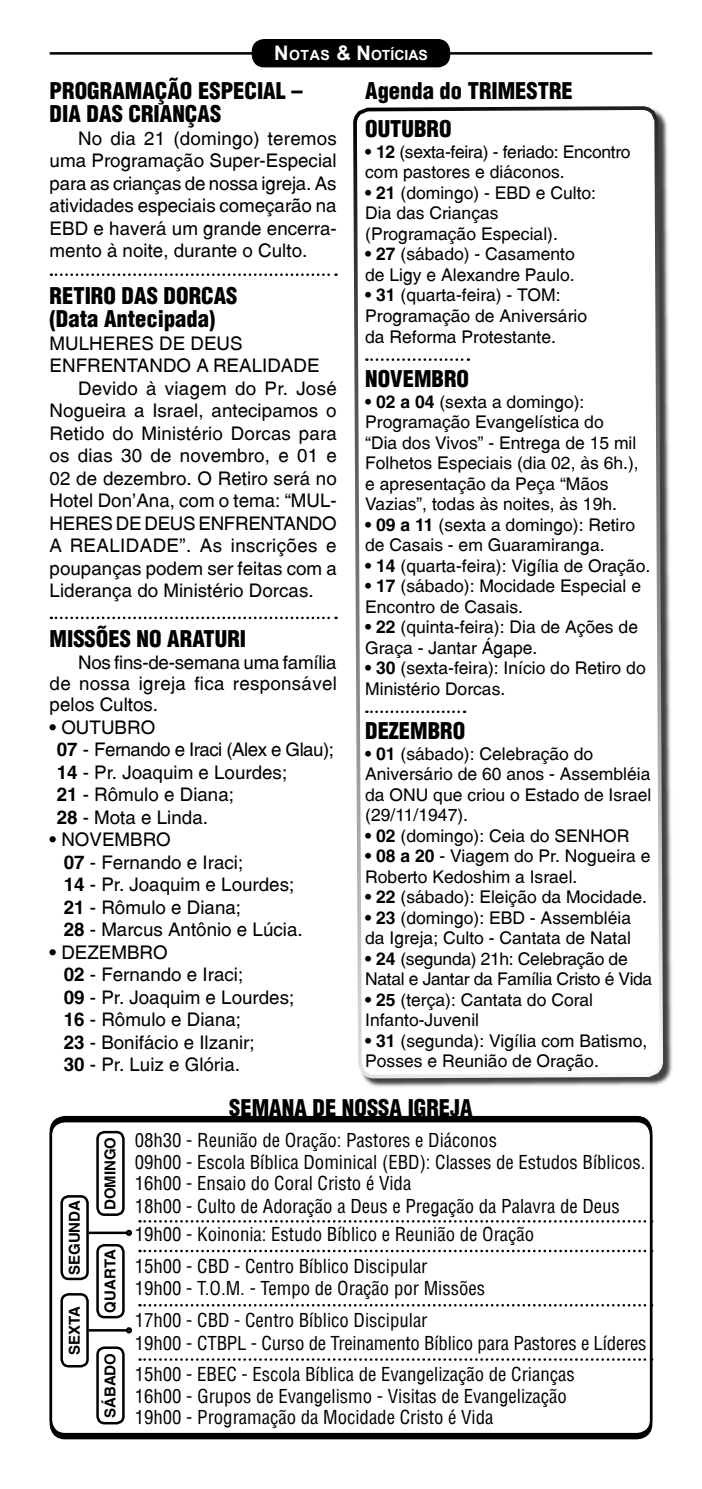
<style>
.page{position:relative;width:702px;height:1489px;background:#fff}
.page>*{position:absolute;margin:0;border:0;box-sizing:border-box;transform-origin:0 0}
.t1{font:22.5px/23px "Switzerland Cond Black Plain";color:#000}
.t2{font:18.75px/22.5px "Switzerland Plain";color:#000}
.t3{font:18.75px/21.8px "Switzerland Condensed";color:#000}
.t4{font:18.75px "Switzerland Plain";letter-spacing:.02em;color:#000}
.t5{font:18.75px "Switzerland Plain";letter-spacing:-.02em;color:#000}
.t6{font:17.5px/20.5px "Switzerland Plain";color:#000}
.t7{font:17.5px/20.5px "Switzerland Plain";letter-spacing:-.02em;color:#000}
.t8{font:700 15px "Switzerland";color:#000}
.t9{font:700 14px "Arial";color:#fff}
.s1{font-size:20px}
.s2{font-family:"Switzerland";font-weight:700}
</style>
<div class="page">
<hr style="left:50px;top:52px;width:602px;height:3px;background:#000">
<div style="left:253px;top:40px;width:196px;height:26px;background:#000;border-radius:11px"></div>
<div style="left:252px;top:39px;width:198px;height:28px;border:2px solid #000;border-radius:11px"></div>
<div style="left:353px;top:107px;width:321px;height:982px;background:#000;opacity:.75"></div>
<svg style="left:353px;top:106px;width:312px;height:972px"></svg>
<div style="left:50px;top:1119px;width:602px;height:316px;border:2px solid #000;border-radius:14px"></div>
<svg style="left:51px;top:273px;width:285px;height:3px"></svg>
<svg style="left:51px;top:616px;width:285px;height:3px"></svg>
<svg style="left:366px;top:358px;width:103px;height:3px"></svg>
<svg style="left:366px;top:710px;width:99px;height:3px"></svg>
<svg style="left:139px;top:1219px;width:513px;height:3px"></svg>
<svg style="left:139px;top:1249px;width:513px;height:3px"></svg>
<svg style="left:139px;top:1303px;width:513px;height:3px"></svg>
<svg style="left:139px;top:1358px;width:513px;height:2px"></svg>
<div style="left:96px;top:1346px;width:29px;height:78px;border:2px solid #000;border-radius:7px"></div>
<div style="left:96px;top:1130px;width:29px;height:85px;border:2px solid #000;border-radius:7px"></div>
<div style="left:96px;top:1243px;width:29px;height:75px;border:2px solid #000;border-radius:7px"></div>
<div style="left:60px;top:1195px;width:29px;height:85px;border:2px solid #000;border-radius:7px"></div>
<div style="left:60px;top:1292px;width:29px;height:75px;border:2px solid #000;border-radius:7px"></div>
<hr style="left:89px;top:1231px;width:38px;height:2px;background:#000">
<svg style="left:126px;top:1229px;width:6px;height:6px"></svg>
<hr style="left:89px;top:1328px;width:38px;height:3px;background:#000">
<svg style="left:126px;top:1327px;width:6px;height:6px"></svg>
<p class="t9" style="left:274px;top:46px;width:155px"><span class="s1">N</span> OTAS <span class="s1">&amp; N</span> OTÍCIAS</p>
<p class="t1" style="left:50px;top:79px;width:254px">PROGRAMAÇÃO ESPECIAL –<br>DIA DAS CRIANÇAS</p>
<p class="t2" style="left:50px;top:127px;width:289px;text-align:justify;text-indent:28px">No dia 21 (domingo) teremos uma Programação Super-Especial para as crianças de nossa igreja. As atividades especiais começarão na EBD e haverá um grande encerra&shy;mento à noite, durante o Culto.</p>
<p class="t1" style="left:50px;top:284px;width:189px">RETIRO DAS DORCAS (Data Antecipada)</p>
<p class="t2" style="left:50px;top:332px;width:194px">MULHERES DE DEUS</p>
<p class="t2" style="left:50px;top:354px;width:271px">ENFRENTANDO A REALIDADE</p>
<p class="t2" style="left:78px;top:377px;width:260px">Devido à viagem do Pr. José</p>
<p class="t2" style="left:50px;top:399px;width:288px">Nogueira a Israel, antecipamos o</p>
<p class="t2" style="left:50px;top:422px;width:289px">Retido do Ministério Dorcas para</p>
<p class="t2" style="left:50px;top:444px;width:289px">os dias 30 de novembro, e 01 e</p>
<p class="t2" style="left:50px;top:467px;width:289px">02 de dezembro. O Retiro será no</p>
<p class="t2" style="left:50px;top:489px;width:288px">Hotel Don’Ana, com o tema: “MUL-</p>
<p class="t5" style="left:50px;top:512px;width:288px">HERES DE DEUS ENFRENTANDO</p>
<p class="t4" style="left:50px;top:534px;width:288px">A REALIDADE”. As inscrições e</p>
<p class="t2" style="left:50px;top:557px;width:289px">poupanças podem ser feitas com a</p>
<p class="t2" style="left:50px;top:579px;width:265px">Liderança do Ministério Dorcas.</p>
<p class="t1" style="left:50px;top:627px;width:198px">MISSÕES NO ARATURI</p>
<p class="t2" style="left:50px;top:651px;width:289px;line-height:21.2px;text-align:justify;text-indent:28px">Nos fins-de-semana uma família de nossa igreja fica responsável pelos Cultos.</p>
<p class="t2" style="left:57px;top:715px;width:279px;text-indent:-7px"><span class="s2">•</span> OUTUBRO<br><span class="s2">07</span> - Fernando e Iraci (Alex e Glau);<br><span class="s2">14</span> - Pr. Joaquim e Lourdes;<br><span class="s2">21</span> - Rômulo e Diana;<br><span class="s2">28</span> - Mota e Linda.</p>
<p class="t2" style="left:64px;top:828px;width:240px;text-indent:-14px"><span class="s2">•</span> NOVEMBRO<br><span class="s2">07</span> - Fernando e Iraci;<br><span class="s2">14</span> - Pr. Joaquim e Lourdes;<br><span class="s2">21</span> - Rômulo e Diana;<br><span class="s2">28</span> - Marcus Antônio e Lúcia.</p>
<p class="t2" style="left:64px;top:940px;width:232px;text-indent:-14px"><span class="s2">•</span> DEZEMBRO<br><span class="s2">02</span> - Fernando e Iraci;<br><span class="s2">09</span> - Pr. Joaquim e Lourdes;<br><span class="s2">16</span> - Rômulo e Diana;<br><span class="s2">23</span> - Bonifácio e Ilzanir;<br><span class="s2">30</span> - Pr. Luiz e Glória.</p>
<p class="t1" style="left:365px;top:72px;width:209px;line-height:38px">Agenda do TRIMESTRE<br>OUTUBRO</p>
<p class="t7" style="left:365px;top:141px;width:267px"><span class="s2">• 12</span> (sexta-feira) - feriado: Encontro com pastores e diáconos.</p>
<p class="t6" style="left:365px;top:182px;width:232px"><span class="s2">• 21</span> (domingo) - EBD e Culto:<br>Dia das Crianças (Programação Especial).</p>
<p class="t6" style="left:365px;top:244px;width:211px"><span class="s2">• 27</span> (sábado) - Casamento de Ligy e Alexandre Paulo.</p>
<p class="t6" style="left:365px;top:284px;width:223px"><span class="s2">• 31</span> (quarta-feira) - TOM:<br>Programação de Aniversário da Reforma Protestante.</p>
<p class="t1" style="left:365px;top:367px;width:105px">NOVEMBRO</p>
<p class="t6" style="left:365px;top:391px;width:275px"><span class="s2">• 02 a 04</span> (sexta a domingo):<br>Programação Evangelística do “Dia dos Vivos” - Entrega de 15 mil<br>Folhetos Especiais (dia 02, às 6h.), e apresentação da Peça “Mãos<br>Vazias”, todas às noites, às 19h.</p>
<p class="t6" style="left:365px;top:514px;width:271px"><span class="s2">• 09 a 11</span> (sexta a domingo): Retiro de Casais - em Guaramiranga.</p>
<p class="t6" style="left:365px;top:555px;width:287px"><span class="s2">• 14</span> (quarta-feira): Vigília de Oração.</p>
<p class="t6" style="left:365px;top:575px;width:277px"><span class="s2">• 17</span> (sábado): Mocidade Especial e<br>Encontro de Casais.</p>
<p class="t6" style="left:365px;top:616px;width:274px"><span class="s2">• 22</span> (quinta-feira): Dia de Ações de<br>Graça - Jantar Ágape.</p>
<p class="t6" style="left:365px;top:657px;width:282px"><span class="s2">• 30</span> (sexta-feira): Início do Retiro do<br>Ministério Dorcas.</p>
<p class="t1" style="left:365px;top:719px;width:102px">DEZEMBRO</p>
<p class="t6" style="left:365px;top:743px;width:288px"><span class="s2">• 01</span> (sábado): Celebração do<br>Aniversário de 60 anos - Assembléia da ONU que criou o Estado de Israel (29/11/1947).</p>
<p class="t6" style="left:365px;top:825px;width:266px"><span class="s2">• 02</span> (domingo): Ceia do SENHOR</p>
<p class="t6" style="left:365px;top:845px;width:287px"><span class="s2">• 08 a 20</span> - Viagem do Pr. Nogueira e<br>Roberto Kedoshim a Israel.</p>
<p class="t6" style="left:365px;top:886px;width:283px"><span class="s2">• 22</span> (sábado): Eleição da Mocidade.</p>
<p class="t6" style="left:365px;top:907px;width:267px"><span class="s2">• 23</span> (domingo): EBD - Assembléia da Igreja; Culto - Cantata de Natal</p>
<p class="t7" style="left:365px;top:948px;width:289px"><span class="s2">• 24</span> (segunda) 21h: Celebração de<br>Natal e Jantar da Família Cristo é Vida</p>
<p class="t6" style="left:365px;top:989px;width:229px"><span class="s2">• 25</span> (terça): Cantata do Coral<br>Infanto-Juvenil</p>
<p class="t6" style="left:365px;top:1030px;width:284px"><span class="s2">• 31</span> (segunda): Vigília com Batismo,<br>Posses e Reunião de Oração.</p>
<p class="t1" style="left:229px;top:1096px;width:245px">SEMANA DE NOSSA IGREJA</p>
<p class="t3" style="left:135px;top:1129px;width:512px">08h30 - Reunião de Oração: Pastores e Diáconos<br>09h00 - Escola Bíblica Dominical (EBD): Classes de Estudos Bíblicos.<br>16h00 - Ensaio do Coral Cristo é Vida<br>18h00 - Culto de Adoração a Deus e Pregação da Palavra de Deus</p>
<p class="t3" style="left:135px;top:1217px;width:401px;line-height:31.8px">19h00 - Koinonia: Estudo Bíblico e Reunião de Oração<br>15h00 - CBD - Centro Bíblico Discipular</p>
<p class="t3" style="left:135px;top:1272px;width:352px;line-height:31.8px">19h00 - T.O.M. - Tempo de Oração por Missões<br>17h00 - CBD - Centro Bíblico Discipular</p>
<p class="t3" style="left:135px;top:1326px;width:513px;line-height:31.8px">19h00 - CTBPL - Curso de Treinamento Bíblico para Pastores e Líderes<br>15h00 - EBEC - Escola Bíblica de Evangelização de Crianças</p>
<p class="t3" style="left:135px;top:1384px;width:433px">16h00 - Grupos de Evangelismo - Visitas de Evangelização<br>19h00 - Programação da Mocidade Cristo é Vida</p>
<p class="t8" style="left:101px;top:1210px;width:73px;rotate:-90deg">Domingo</p>
<p class="t8" style="left:65px;top:1274px;width:77px;rotate:-90deg">SEGUNDA</p>
<p class="t8" style="left:65px;top:1354px;width:50px;rotate:-90deg">SEXTA</p>
<p class="t8" style="left:101px;top:1312px;width:65px;rotate:-90deg">QUARTA</p>
<p class="t8" style="left:101px;top:1417px;width:67px;rotate:-90deg">SÁBADO</p>
</div>
